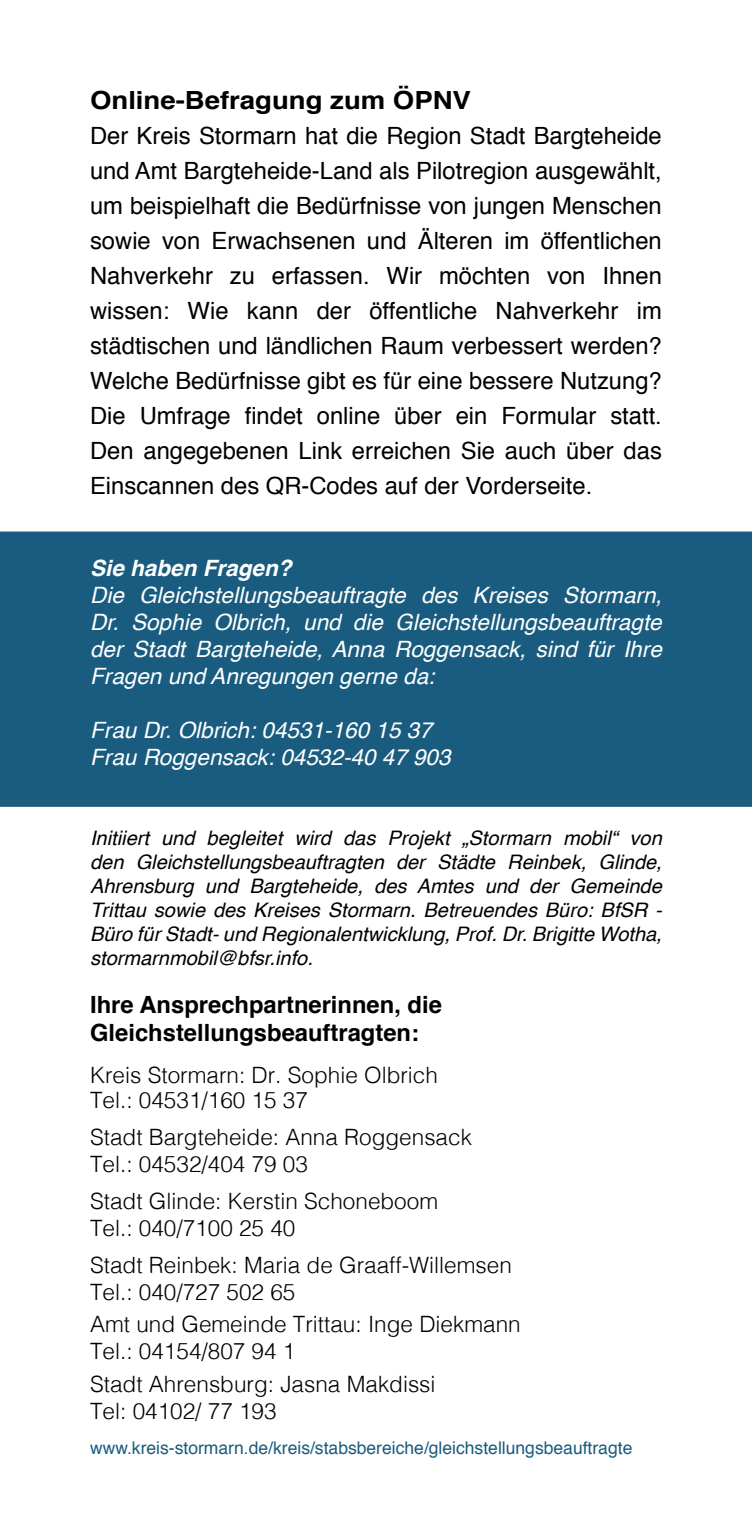
<style>
.page{position:relative;width:752px;height:1531px;background:#fff}
.page>*{position:absolute;margin:0;border:0;box-sizing:border-box;transform-origin:0 0}
.t1{font:700 25px "Helvetica";color:#000;scale:1.1 1}
.t2{font:23.75px/35px "Helvetica";color:#000;text-align:justify}
.t3{font:700 23.75px/28.5px "Helvetica";color:#000}
.t4{font:300 22.5px/27px "Helvetica";color:#000}
.t5{font:italic 22.5px/27px "Helvetica";color:#fff;text-align:justify}
.t6{font:italic 700 22.5px "Helvetica";color:#fff}
.t7{font:italic 20px/24px "Helvetica";color:#000;text-align:justify}
.t8{font:17.5px "Helvetica";color:#195c7f}
</style>
<div class="page">
<div style="left:0;top:531px;width:751px;height:276px;background:#195c7f"></div>
<p class="t1" style="left:90px;top:80px;width:347px">Online-Befragung zum ÖPNV</p>
<p class="t2" style="left:90px;top:119px;width:573px">Der Kreis Stormarn hat die Region Stadt Bargteheide und Amt Bargteheide-Land als Pilotregion ausgewählt, um beispielhaft die Bedürfnisse von jungen Menschen sowie von Erwachsenen und Älteren im öffentlichen Nahverkehr zu erfassen. Wir möchten von Ihnen wissen: Wie kann der öffentliche Nahverkehr im städtischen und ländlichen Raum verbessert werden?<br>Welche Bedürfnisse gibt es für eine bessere Nutzung?<br>Die Umfrage findet online über ein Formular statt.<br>Den angegebenen Link erreichen Sie auch über das Einscannen des QR-Codes auf der Vorderseite.</p>
<p class="t6" style="left:90px;top:549px;width:203px">Sie haben Fragen?</p>
<p class="t5" style="left:90px;top:582px;width:573px">Die Gleichstellungsbeauftragte des Kreises Stormarn, Dr. Sophie Olbrich, und die Gleichstellungsbeauftragte der Stadt Bargteheide, Anna Roggensack, sind für Ihre Fragen und Anregungen gerne da:</p>
<p class="t5" style="left:90px;top:717px;width:362px">Frau Dr. Olbrich: 04531-160 15 37<br>Frau Roggensack: 04532-40 47 903</p>
<p class="t7" style="left:90px;top:827px;width:573px">Initiiert und begleitet wird das Projekt „Stormarn mobil“ von den Gleichstellungsbeauftragten der Städte Reinbek, Glinde, Ahrensburg und Bargteheide, des Amtes und der Gemeinde Trittau sowie des Kreises Stormarn. Betreuendes Büro: BfSR - Büro für Stadt- und Regionalentwicklung, Prof. Dr. Brigitte Wotha, stormarnmobil@bfsr.info.</p>
<p class="t3" style="left:90px;top:990px;width:353px">Ihre Ansprechpartnerinnen, die<br>Gleichstellungsbeauftragten:</p>
<p class="t4" style="left:90px;top:1061px;width:349px;line-height:25px">Kreis Stormarn: Dr. Sophie Olbrich<br>Tel.: 04531/160 15 37</p>
<p class="t4" style="left:90px;top:1122px;width:383px">Stadt Bargteheide: Anna Roggensack<br>Tel.: 04532/404 79 03</p>
<p class="t4" style="left:90px;top:1186px;width:349px">Stadt Glinde: Kerstin Schoneboom<br>Tel.: 040/7100 25 40</p>
<p class="t4" style="left:90px;top:1250px;width:423px">Stadt Reinbek: Maria de Graaff-Willemsen<br>Tel.: 040/727 502 65</p>
<p class="t4" style="left:90px;top:1309px;width:432px">Amt und Gemeinde Trittau: Inge Diekmann<br>Tel.: 04154/807 94 1</p>
<p class="t4" style="left:90px;top:1368px;width:347px">Stadt Ahrensburg: Jasna Makdissi<br>Tel: 04102/ 77 193</p>
<p class="t8" style="left:90px;top:1434px;width:543px">www.kreis-stormarn.de/kreis/stabsbereiche/gleichstellungsbeauftragte</p>
</div>
